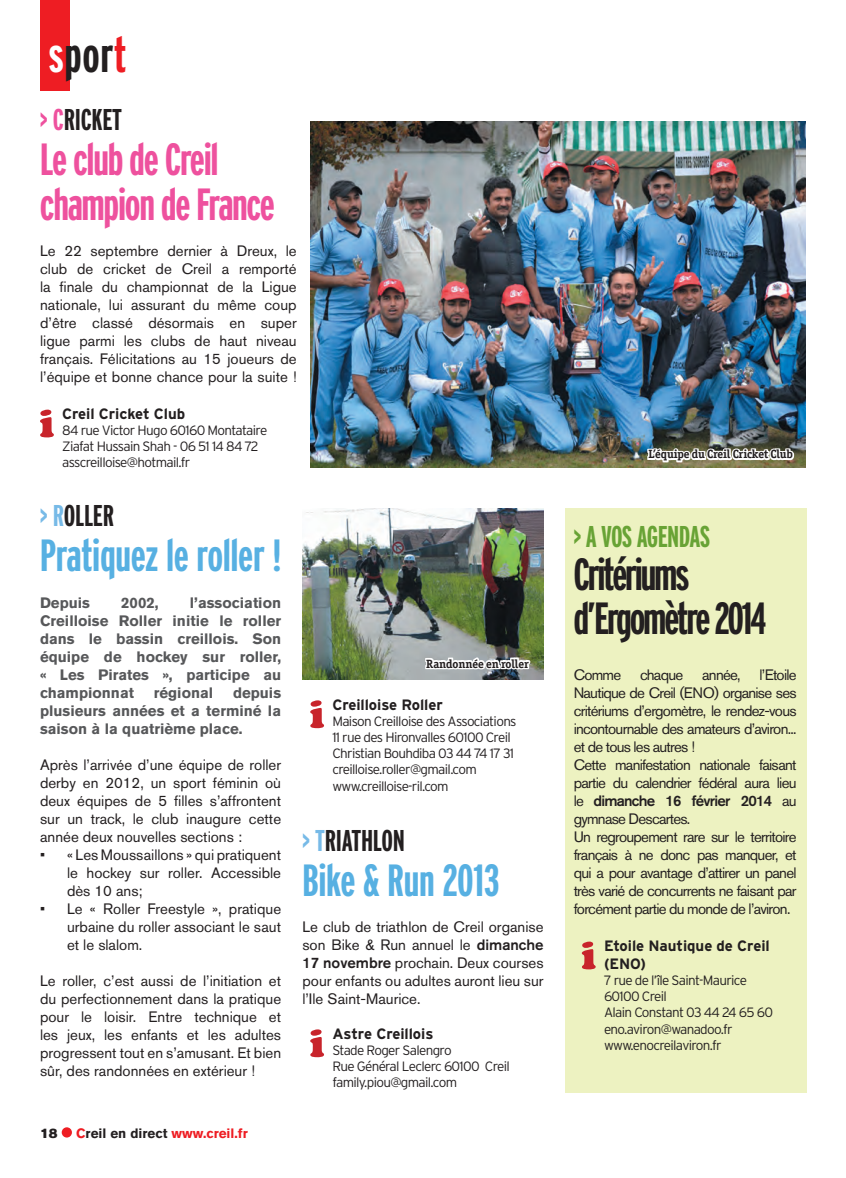
<style>
.page{position:relative;width:846px;height:1178px;background:#fff}
.page>*{position:absolute;margin:0;border:0;box-sizing:border-box;transform-origin:0 0}
.t1{font:700 extra-condensed 49.5px "Interstate";letter-spacing:.01em;color:#231f20}
.t2{font:700 extra-condensed 45px "Interstate";letter-spacing:-.01em;color:#57b0e2}
.t3{font:700 extra-condensed 45px/45px "Interstate";letter-spacing:-.03em;color:#ee519e}
.t4{font:700 extra-condensed 45px/43.5px "Interstate";letter-spacing:-.05em;color:#231f20}
.t5{font:700 extra-condensed 30px "Interstate";letter-spacing:-.01em;color:#231f20}
.t6{font:700 extra-condensed 30px "Interstate";letter-spacing:-.025em;color:#68a335}
.t7{font:15px/18px "Akzidenz Grotesk BE";letter-spacing:-.05em;color:#231f20;text-align:justify}
.t8{font:700 15px/18px "Akzidenz Grotesk BE";color:#57585a;text-align:justify}
.t9{font:700 15px/18px "Interstate";letter-spacing:-.005em;color:#231f20}
.t10{font:300 13.5px/16.2px "Interstate";letter-spacing:-.05em;color:#231f20}
.t11{font:700 13.5px "Akzidenz Grotesk BE";color:#ee1d23}
.t12{font:13.5px "Akzidenz Grotesk BE Super";color:#231f20}
.t13{font:700 12px "Officina Serif ITC Std";letter-spacing:-.01em;color:#231f20}
.s1{color:#fff}
.s2{color:#ee1d23}
.s3{color:#ee519e}
.s4{color:#77bae7}
.s5{color:#231f20}
.s6{font-weight:500}
</style>
<div class="page">
<div style="left:62px;top:1126px;width:10px;height:11px;background:#ee1d23;border-radius:50%"></div>
<div style="left:40px;top:0;width:30px;height:90px;background:#ee1d23"></div>
<img style="left:311px;top:121px;width:494px;height:347px">
<div style="left:564px;top:508px;width:242px;height:584px;background:#edf2c1"></div>
<svg style="left:40px;top:409px;width:14px;height:28px"></svg>
<img style="left:645px;top:425px;width:151px;height:43px">
<img style="left:302px;top:508px;width:241px;height:171px">
<svg style="left:310px;top:700px;width:14px;height:28px"></svg>
<svg style="left:581px;top:941px;width:14px;height:28px"></svg>
<svg style="left:423px;top:641px;width:108px;height:39px"></svg>
<svg style="left:310px;top:1029px;width:14px;height:27px"></svg>
<h1 class="t1" style="left:49px;top:24px;width:79px"><span class="s1">s</span>por<span class="s2">t</span></h1>
<h3 class="t5" style="left:40px;top:101px;width:84px"><span class="s3">&gt; C</span>RICKET</h3>
<h2 class="t3" style="left:40px;top:136px;width:236px">Le club de Creil champion de France</h2>
<p class="t7" style="left:40px;top:242px;width:258px">Le 22 septembre dernier à Dreux, le club de cricket de Creil a remporté la finale du championnat de la Ligue nationale, lui assurant du même coup d’être classé désormais en super ligue parmi les clubs de haut niveau français. Félicitations au 15 joueurs de l’équipe et bonne chance pour la suite !</p>
<p class="t9" style="left:62px;top:404px;width:124px">Creil Cricket Club</p>
<p class="t10" style="left:62px;top:422px;width:207px">84 rue Victor Hugo 60160 Montataire<br>Ziafat Hussain Shah - 06 51 14 84 72 asscreilloise@hotmail.fr</p>
<h3 class="t5" style="left:40px;top:497px;width:76px"><span class="s4">&gt; R</span>OLLER</h3>
<h2 class="t2" style="left:40px;top:528px;width:243px">Pratiquez le roller !</h2>
<p class="t8" style="left:40px;top:593px;width:51px">Depuis</p>
<p class="t8" style="left:121px;top:593px;width:39px">2002,</p>
<p class="t8" style="left:40px;top:593px;width:242px;text-indent:150px">l’association Creilloise Roller initie le roller dans le bassin creillois. Son équipe de hockey sur roller, « Les Pirates », participe au championnat</p>
<p class="t8" style="left:154px;top:683px;width:61px">régional</p>
<p class="t8" style="left:40px;top:683px;width:242px;text-indent:193px">depuis plusieurs années et a terminé la saison à la quatrième place.</p>
<p class="t7" style="left:40px;top:755px;width:242px">Après l’arrivée d’une équipe de roller derby en 2012, un sport féminin où deux équipes de 5 filles s’affrontent sur un track, le club inaugure cette année deux nouvelles sections :</p>
<p class="t7" style="left:67px;top:845px;width:215px;text-indent:-27px">• « Les Moussaillons » qui pratiquent le hockey sur roller. Accessible dès 10 ans;</p>
<p class="t7" style="left:67px;top:899px;width:215px;text-indent:-27px">• Le « Roller Freestyle », pratique urbaine du roller associant le saut et le slalom.</p>
<p class="t7" style="left:40px;top:971px;width:242px">Le roller, c’est aussi de l’initiation et du perfectionnement dans la pratique pour le loisir. Entre technique et les jeux, les enfants et les adultes progressent tout en s’amusant. Et bien sûr, des randonnées en extérieur !</p>
<p class="t12" style="left:40px;top:1124px;width:19px">18</p>
<p class="t11" style="left:76px;top:1124px;width:173px">C<span class="s5">reil en direct</span> www.creil.fr</p>
<p class="t13" style="left:426px;top:656px;width:104px">Randonnée en roller</p>
<p class="t9" style="left:332px;top:695px;width:112px">Creilloise Roller</p>
<p class="t10" style="left:332px;top:712px;width:186px">Maison Creilloise des Associations<br>11 rue des Hironvalles 60100 Creil<br>Christian Bouhdiba 03 44 74 17 31 creilloise.roller@gmail.com www.creilloise-ril.com</p>
<h3 class="t5" style="left:302px;top:821px;width:104px"><span class="s4">&gt; T</span>RIATHLON</h3>
<h2 class="t2" style="left:302px;top:852px;width:199px">Bike &amp; Run 2013</h2>
<p class="t7" style="left:302px;top:917px;width:242px">Le club de triathlon de Creil organise son Bike &amp; Run annuel le <span class="s6">dimanche 17 novembre</span> prochain. Deux courses pour enfants ou adultes auront lieu sur l’Ile Saint-Maurice.</p>
<p class="t9" style="left:332px;top:1023px;width:102px">Astre Creillois</p>
<p class="t10" style="left:332px;top:1041px;width:179px">Stade Roger Salengro<br>Rue Général Leclerc 60100 Creil family.piou@gmail.com</p>
<p class="t13" style="left:648px;top:447px;width:146px">L’équipe du Creil Cricket Club</p>
<h3 class="t6" style="left:573px;top:517px;width:138px">&gt; A VOS AGENDAS</h3>
<h2 class="t4" style="left:573px;top:552px;width:194px">Critériums d’Ergomètre 2014</h2>
<p class="t7" style="left:573px;top:665px;width:49px">Comme</p>
<p class="t7" style="left:640px;top:665px;width:45px">chaque</p>
<p class="t7" style="left:702px;top:665px;width:40px">année,</p>
<p class="t7" style="left:573px;top:665px;width:224px;text-align:left;text-indent:186px">l’Etoile Nautique de Creil (ENO) organise ses critériums d’ergomètre, le rendez-vous incontournable des amateurs d’aviron... et de tous les autres !<br>Cette manifestation nationale faisant partie du calendrier fédéral aura lieu le <span class="s6">dimanche 16 février 2014</span> au gymnase Descartes.<br>Un regroupement rare sur le territoire français à ne donc pas manquer, et qui a pour avantage d’attirer un panel très varié de concurrents ne faisant par forcément partie du monde de l’aviron.</p>
<p class="t9" style="left:604px;top:936px;width:167px">Etoile Nautique de Creil (ENO)</p>
<p class="t10" style="left:604px;top:971px;width:170px">7 rue de l’île Saint-Maurice<br>60100 Creil<br>Alain Constant 03 44 24 65 60 eno.aviron@wanadoo.fr www.enocreilaviron.fr</p>
</div>
